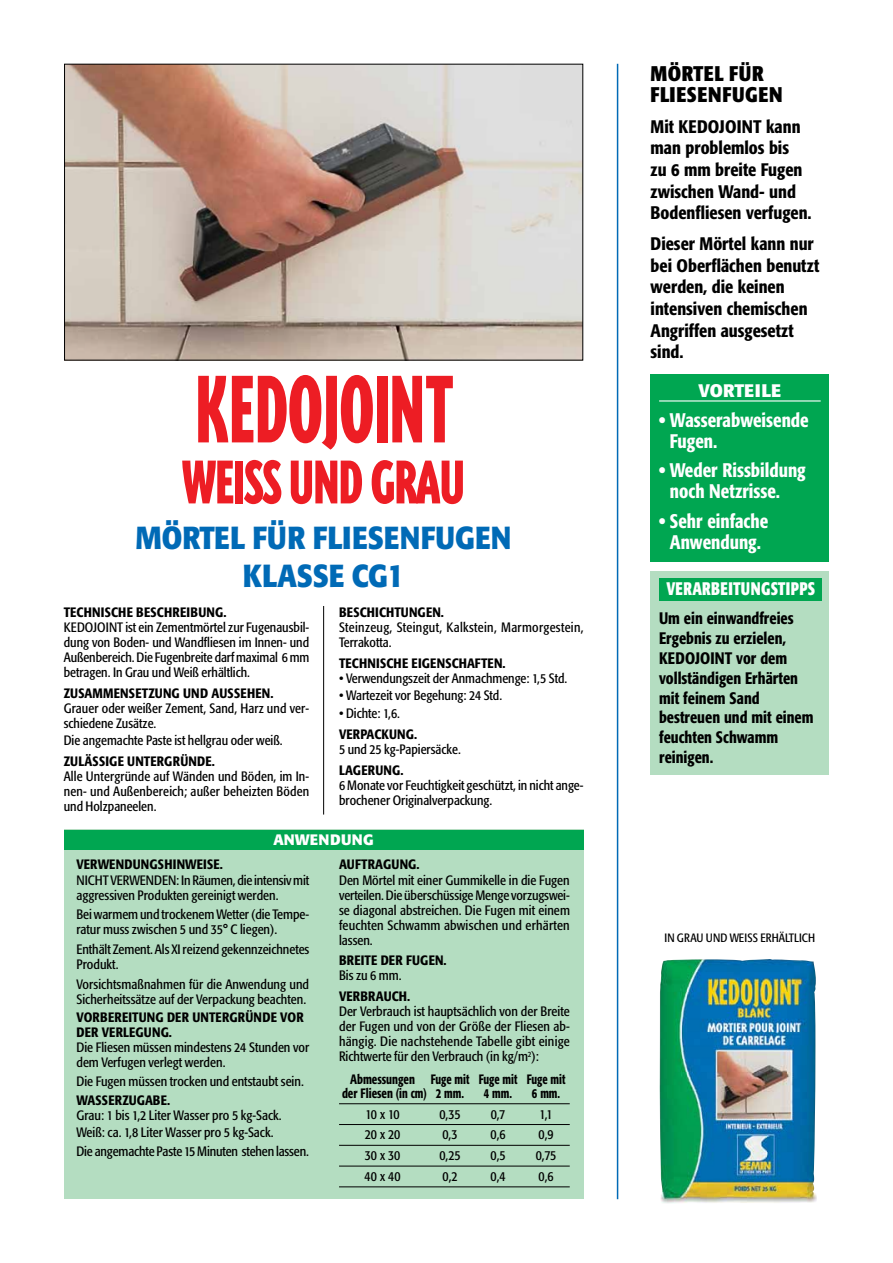
<style>
.page{position:relative;width:893px;height:1263px;background:#fff}
.page>*{position:absolute;margin:0;border:0;box-sizing:border-box;transform-origin:0 0}
.t1{font:900 111px "Triplex Cond";letter-spacing:-.02em;color:#ed1d24;scale:.82 1}
.t2{font:900 71.4px "Triplex Cond";letter-spacing:-.02em;color:#ed1d24;scale:.94 1}
.t3{font:700 31.65px/37.5px "Formata";color:#006ab6;text-align:center;scale:.89 1}
.t4{font:700 condensed 21px/21.8px "Formata";letter-spacing:.02em;color:#000}
.t5{font:500 condensed 19.5px/21px "Formata";color:#fff;scale:.95 1}
.t6{font:500 condensed 18px/21.8px "Formata";color:#000}
.t7{font:700 condensed 18px "Formata";letter-spacing:.02em;color:#fff;scale:.86 1}
.t8{font:700 18px "Formata";letter-spacing:.02em;color:#fff;scale:.9 1}
.t9{font:700 18px "Formata";color:#fff}
.t10{font:500 condensed 16.5px/19.8px "Formata";color:#000;scale:.95 1}
.t11{font:700 15px "Formata";letter-spacing:.02em;color:#fff}
.t12{font:condensed 13.5px/15px "Formata";color:#000}
.t13{font:500 condensed 13.5px/15px "Formata";letter-spacing:.01em;color:#000}
.t14{font:condensed 13.5px/15px "Formata";letter-spacing:.025em;color:#000}
.t15{font:500 condensed 13.5px/13.4px "Formata";letter-spacing:.01em;color:#000;scale:.88 1}
.t16{font:500 condensed 13.5px "Formata";letter-spacing:.01em;color:#000;scale:.85 1}
.t17{font:condensed 12px "Formata";letter-spacing:.02em;color:#000}
</style>
<div class="page">
<hr style="left:617px;top:64px;width:1px;height:1135px;background:#006ab6">
<img style="left:66px;top:66px;width:515px;height:292px">
<hr style="left:323px;top:606px;width:1px;height:208px;background:#000">
<div style="left:64px;top:830px;width:520px;height:369px;background:#b4ddc1"></div>
<div style="left:64px;top:830px;width:520px;height:19px;background:#00a651"></div>
<div style="left:651px;top:374px;width:178px;height:188px;background:#00a651"></div>
<hr style="left:659px;top:400px;width:162px;height:1px;background:#fff">
<div style="left:651px;top:572px;width:178px;height:203px;background:#b4ddc1"></div>
<hr style="left:339px;top:1103px;width:231px;height:1px;background:#000">
<hr style="left:339px;top:1124px;width:231px;height:1px;background:#000">
<hr style="left:339px;top:1145px;width:231px;height:1px;background:#000">
<hr style="left:339px;top:1166px;width:231px;height:1px;background:#000">
<hr style="left:339px;top:1186px;width:231px;height:1px;background:#000">
<div style="left:659px;top:578px;width:163px;height:22px;background:#00a651"></div>
<img style="left:660px;top:959px;width:157px;height:244px">
<h1 class="t1" style="left:195px;top:356px;width:315px">KEDOJOINT</h1>
<h2 class="t2" style="left:182px;top:448px;width:303px">WEISS UND GRAU</h2>
<h3 class="t3" style="left:135px;top:519px;width:424px">MÖRTEL FÜR FLIESENFUGEN<br>KLASSE CG1</h3>
<p class="t13" style="left:64px;top:604px;width:164px">TECHNISCHE BESCHREIBUNG.</p>
<p class="t12" style="left:64px;top:619px;width:247px;text-align:justify">KEDOJOINT ist ein Zementmörtel zur Fugenausbil&shy;dung von Boden- und Wandfliesen im Innen- und Außenbereich. Die Fugenbreite darf maximal 6 mm betragen. In Grau und Weiß erhältlich.</p>
<p class="t13" style="left:64px;top:685px;width:211px">ZUSAMMENSETZUNG UND AUSSEHEN.</p>
<p class="t12" style="left:64px;top:700px;width:247px">Grauer oder weißer Zement, Sand, Harz und ver&shy;schiedene Zusätze.</p>
<p class="t12" style="left:64px;top:733px;width:220px">Die angemachte Paste ist hellgrau oder weiß.</p>
<p class="t13" style="left:64px;top:754px;width:152px">ZULÄSSIGE UNTERGRÜNDE.</p>
<p class="t12" style="left:64px;top:769px;width:247px;text-align:justify">Alle Untergründe auf Wänden und Böden, im In&shy;nen- und Außenbereich; außer beheizten Böden und Holzpaneelen.</p>
<p class="t13" style="left:339px;top:604px;width:107px">BESCHICHTUNGEN.</p>
<p class="t14" style="left:339px;top:619px;width:246px">Steinzeug, Steingut, Kalkstein, Marmorgestein,<br>Terrakotta.</p>
<p class="t13" style="left:339px;top:655px;width:168px">TECHNISCHE EIGENSCHAFTEN.</p>
<p class="t12" style="left:339px;top:670px;width:230px">• Verwendungszeit der Anmachmenge: 1,5 Std.</p>
<p class="t12" style="left:339px;top:688px;width:165px">• Wartezeit vor Begehung: 24 Std.</p>
<p class="t12" style="left:339px;top:706px;width:63px">• Dichte: 1,6.</p>
<p class="t13" style="left:339px;top:726px;width:80px">VERPACKUNG.</p>
<p class="t12" style="left:339px;top:741px;width:123px">5 und 25 kg-Papiersäcke.</p>
<p class="t13" style="left:339px;top:762px;width:66px">LAGERUNG.</p>
<p class="t12" style="left:339px;top:777px;width:246px">6 Monate vor Feuchtigkeit geschützt, in nicht ange&shy;brochener Originalverpackung.</p>
<p class="t11" style="left:273px;top:830px;width:102px">ANWENDUNG</p>
<p class="t13" style="left:76px;top:857px;width:148px">VERWENDUNGSHINWEISE.</p>
<p class="t12" style="left:76px;top:872px;width:234px">NICHT VERWENDEN: In Räumen, die intensiv mit aggressiven Produkten gereinigt werden.</p>
<p class="t12" style="left:76px;top:907px;width:234px">Bei warmem und trockenem Wetter (die Tempe&shy;ratur muss zwischen 5 und 35° C liegen).</p>
<p class="t12" style="left:76px;top:942px;width:234px">Enthält Zement. Als XI reizend gekennzeichnetes<br>Produkt.</p>
<p class="t12" style="left:76px;top:976px;width:234px">Vorsichtsmaßnahmen für die Anwendung und<br>Sicherheitssätze auf der Verpackung beachten.</p>
<p class="t13" style="left:76px;top:1010px;width:229px">VORBEREITUNG DER UNTERGRÜNDE VOR<br>DER VERLEGUNG.</p>
<p class="t12" style="left:76px;top:1040px;width:234px">Die Fliesen müssen mindestens 24 Stunden vor dem Verfugen verlegt werden.</p>
<p class="t12" style="left:76px;top:1074px;width:229px">Die Fugen müssen trocken und entstaubt sein.</p>
<p class="t13" style="left:76px;top:1092px;width:95px">WASSERZUGABE.</p>
<p class="t12" style="left:76px;top:1106px;width:207px;line-height:17.1px">Grau: 1 bis 1,2 Liter Wasser pro 5 kg-Sack.<br>Weiß: ca. 1,8 Liter Wasser pro 5 kg-Sack.</p>
<p class="t12" style="left:76px;top:1144px;width:234px">Die angemachte Paste 15 Minuten stehen lassen.</p>
<p class="t13" style="left:339px;top:857px;width:82px">AUFTRAGUNG.</p>
<p class="t12" style="left:339px;top:872px;width:232px;text-align:justify">Den Mörtel mit einer Gummikelle in die Fugen verteilen. Die überschüssige Menge vorzugswei&shy;se diagonal abstreichen. Die Fugen mit einem feuchten Schwamm abwischen und erhärten lassen.</p>
<p class="t13" style="left:339px;top:953px;width:109px">BREITE DER FUGEN.</p>
<p class="t12" style="left:339px;top:968px;width:64px">Bis zu 6 mm.</p>
<p class="t13" style="left:339px;top:989px;width:73px">VERBRAUCH.</p>
<p class="t12" style="left:339px;top:1004px;width:232px;text-align:justify">Der Verbrauch ist hauptsächlich von der Breite der Fugen und von der Größe der Fliesen ab&shy;hängig. Die nachstehende Tabelle gibt einige Richtwerte für den Verbrauch (in kg/m<sup>2</sup>):</p>
<p class="t15" style="left:342px;top:1073px;width:255px;text-indent:8px">Abmessungen Fuge mit Fuge mit Fuge mit der Fliesen (in cm) 2 mm.</p>
<p class="t16" style="left:484px;top:1085px;width:35px">4 mm.</p>
<p class="t16" style="left:532px;top:1085px;width:35px">6 mm.</p>
<p class="t12" style="left:366px;top:1106px;width:36px">10 x 10</p>
<p class="t12" style="left:439px;top:1106px;width:23px">0,35</p>
<p class="t12" style="left:491px;top:1106px;width:16px">0,7</p>
<p class="t12" style="left:540px;top:1106px;width:14px">1,1</p>
<p class="t12" style="left:365px;top:1127px;width:37px">20 x 20</p>
<p class="t12" style="left:442px;top:1127px;width:17px">0,3</p>
<p class="t12" style="left:490px;top:1127px;width:17px">0,6</p>
<p class="t12" style="left:538px;top:1127px;width:17px">0,9</p>
<p class="t12" style="left:365px;top:1148px;width:37px">30 x 30</p>
<p class="t12" style="left:439px;top:1148px;width:23px">0,25</p>
<p class="t12" style="left:490px;top:1148px;width:17px">0,5</p>
<p class="t12" style="left:536px;top:1148px;width:22px">0,75</p>
<p class="t12" style="left:365px;top:1169px;width:37px">40 x 40</p>
<p class="t12" style="left:442px;top:1169px;width:17px">0,2</p>
<p class="t12" style="left:490px;top:1169px;width:17px">0,4</p>
<p class="t12" style="left:538px;top:1169px;width:17px">0,6</p>
<h3 class="t4" style="left:651px;top:62px;width:134px">MÖRTEL FÜR<br>FLIESENFUGEN</h3>
<h3 class="t6" style="left:651px;top:115px;width:163px">Mit KEDOJOINT kann man problemlos bis<br>zu 6 mm breite Fugen zwischen Wand- und<br>Bodenfliesen verfugen.</h3>
<h3 class="t6" style="left:651px;top:232px;width:170px">Dieser Mörtel kann nur bei Oberflächen benutzt werden, die keinen intensiven chemischen<br>Angriffen ausgesetzt sind.</h3>
<h3 class="t9" style="left:698px;top:380px;width:84px">VORTEILE</h3>
<h3 class="t5" style="left:670px;top:409px;width:148px;text-indent:-11px">• Wasserabweisende<br>Fugen.</h3>
<h3 class="t5" style="left:670px;top:460px;width:144px;text-indent:-11px">• Weder Rissbildung noch Netzrisse.</h3>
<h3 class="t5" style="left:659px;top:510px;width:116px;text-align:center">• Sehr einfache<br>Anwendung.</h3>
<h3 class="t8" style="left:665px;top:578px;width:167px">CONSEILS DE POSE</h3>
<p class="t10" style="left:659px;top:609px;width:164px">Um ein einwandfreies<br>Ergebnis zu erzielen,<br>KEDOJOINT vor dem vollständigen Erhärten mit feinem Sand bestreuen und mit einem feuchten Schwamm reinigen.</p>
<h3 class="t7" style="left:666px;top:578px;width:174px">VERARBEITUNGSTIPPS</h3>
<p class="t17" style="left:664px;top:931px;width:152px">IN GRAU UND WEISS ERHÄLTLICH</p>
</div>
